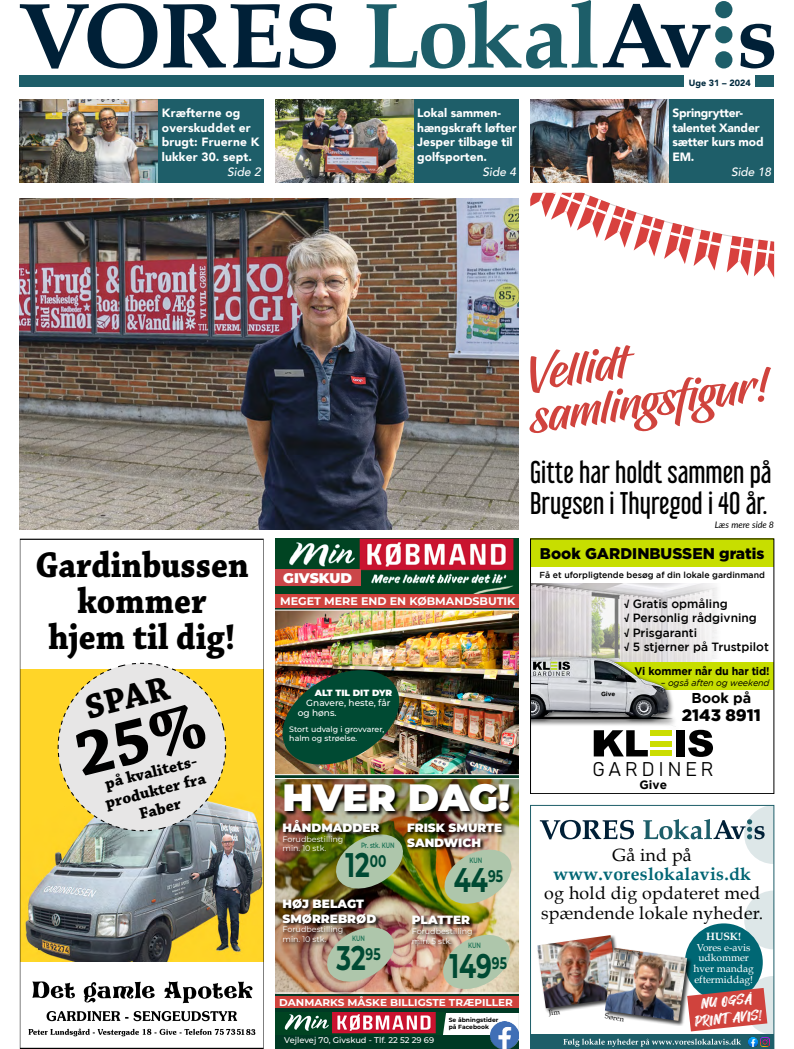
<style>
.page{position:relative;width:794px;height:1049px;background:#fff}
.page>*{position:absolute;margin:0;border:0;box-sizing:border-box;transform-origin:0 0}
.t1{font:48.1px/42.4px "Hughs";color:#d0433d}
.t2{font:900 38px "Montserrat";letter-spacing:-.01em;color:#fff}
.t3{font:700 37.8px/36px "Chaparral Pro";color:#000;text-align:center;scale:.9 1}
.t4{font:700 35.8px "Chaparral Pro";color:#000}
.t5{font:700 34.2px "Montserrat";color:#004a33;scale:.72 1}
.t6{font:28px/31px "Libel Suit Rg";color:#000}
.t7{font:19.6px "Bahnschrift";letter-spacing:.2em;color:#000}
.t8{font:17.7px/19.2px "Book Antiqua";letter-spacing:.015em;color:#000}
.t9{font:700 17.7px "Book Antiqua";letter-spacing:.015em;color:#006574}
.t10{font:900 16.6px "Gotham";color:#000}
.t11{font:700 16.5px/18.8px "Chaparral Pro";color:#000;text-align:center}
.t12{font:900 15.5px "Gotham";color:#000}
.t13{font:14.5px/17.4px "Hey August";color:#fff;text-align:center}
.t14{font:700 14.2px "Gotham";color:#000}
.t15{font:900 14px "Montserrat";color:#fff}
.t16{font:900 12px/14.4px "Avenir";color:#fff}
.t17{font:900 12px/14.4px "Montserrat";color:#fff}
.t18{font:italic 500 12px "Avenir";color:#fff}
.t19{font:700 12px "Gotham";color:#000}
.t20{font:500 11.9px/14.3px "Gotham";color:#000}
.t21{font:700 11px "Montserrat";color:#fff}
.t22{font:700 11px "Gotham";letter-spacing:-.015em;color:#000}
.t23{font:700 10.6px "Book Antiqua";color:#fff}
.t24{font:10.2px/11px "Book Antiqua";color:#fff;text-align:center}
.t25{font:700 10px "Montserrat";color:#fff;scale:1.05 1}
.t26{font:500 9px/9.8px "Montserrat";color:#fff}
.t27{font:italic 9px "Gotham";letter-spacing:-.015em;color:#000}
.t28{font:900 9px "Montserrat";color:#fff}
.t29{font:italic 9px "Lato";color:#000}
.t30{font:900 9px "Avenir";color:#002a3e}
.t31{font:500 8.7px "Gotham";color:#000}
.t32{font:500 8.3px "Montserrat";color:#fff}
.t33{font:8px/9.6px "Montserrat";color:#fff}
.t34{font:500 7.9px/8.7px "Montserrat";color:#fff}
.t35{font:600 7.6px "Montserrat";color:#1e7456;scale:.72 1}
.t36{font:7.3px "Book Antiqua";color:#000}
.t37{font:700 6.1px "Gotham";color:#000}
.t38{font:700 6px/7.2px "Montserrat";color:#000}
.s1{font-family:"Haettenschweiler";font-weight:400}
</style>
<div class="page">
<div style="left:275px;top:592px;width:244px;height:457px;background:linear-gradient(to right,#003924,#003924)"></div>
<div style="left:275px;top:996px;width:244px;height:12px;background:#d0433d"></div>
<img style="left:430px;top:1012px;width:15px;height:23px">
<svg style="left:443px;top:1013px;width:76px;height:22px"></svg>
<img style="left:490px;top:1021px;width:28px;height:28px">
<img style="left:276px;top:539px;width:243px;height:69px">
<img style="left:275px;top:610px;width:244px;height:165px">
<div style="left:275px;top:594px;width:244px;height:13px;background:#d0433d"></div>
<div style="left:275px;top:569px;width:85px;height:17px;background:#cb4649"></div>
<img style="left:275px;top:664px;width:132px;height:106px">
<img style="left:275px;top:778px;width:244px;height:215px">
<img style="left:284px;top:783px;width:230px;height:34px">
<img style="left:407px;top:822px;width:100px;height:30px">
<img style="left:440px;top:846px;width:76px;height:61px">
<svg style="left:282px;top:819px;width:102px;height:12px"></svg>
<img style="left:275px;top:831px;width:155px;height:216px">
<svg style="left:412px;top:915px;width:65px;height:33px"></svg>
<img style="left:439px;top:931px;width:75px;height:61px">
<div style="left:20px;top:99px;width:244px;height:83px;background:#1e5e69"></div>
<img style="left:20px;top:99px;width:138px;height:83px">
<div style="left:275px;top:99px;width:244px;height:83px;background:#1e5e69"></div>
<img style="left:275px;top:99px;width:138px;height:83px">
<div style="left:530px;top:99px;width:244px;height:83px;background:#1e5e69"></div>
<img style="left:530px;top:99px;width:138px;height:83px">
<svg style="left:20px;top:539px;width:244px;height:510px"></svg>
<svg style="left:366px;top:0;width:231px;height:69px"></svg>
<svg style="left:20px;top:3px;width:316px;height:66px"></svg>
<svg style="left:715px;top:1px;width:17px;height:17px"></svg>
<svg style="left:603px;top:4px;width:171px;height:64px"></svg>
<div style="left:20px;top:76px;width:664px;height:11px;background:#1e5e69"></div>
<div style="left:755px;top:76px;width:19px;height:11px;background:#1e5e69"></div>
<img style="left:532px;top:584px;width:185px;height:78px">
<div style="left:530px;top:539px;width:244px;height:28px;background:#c7de00"></div>
<div style="left:601px;top:662px;width:173px;height:28px;background:#c7de00"></div>
<div style="left:676px;top:730px;width:9px;height:26px;background:#000"></div>
<svg style="left:688px;top:730px;width:25px;height:27px"></svg>
<svg style="left:594px;top:733px;width:54px;height:23px"></svg>
<div style="left:651px;top:730px;width:21px;height:6px;background:#cbdd00"></div>
<div style="left:651px;top:750px;width:21px;height:6px;background:#cbdd00"></div>
<div style="left:650px;top:741px;width:22px;height:6px;background:#cbdd00"></div>
<div style="left:530px;top:654px;width:151px;height:79px;background:#000;opacity:.75"></div>
<img style="left:532px;top:653px;width:144px;height:73px">
<div style="left:530px;top:539px;width:244px;height:255px;border:1px solid #000"></div>
<svg style="left:744px;top:890px;width:28px;height:59px"></svg>
<div style="left:685px;top:923px;width:78px;height:78px;background:#006774;border-radius:50%"></div>
<div style="left:530px;top:1035px;width:244px;height:14px;background:#1e5e69"></div>
<div style="left:536px;top:934px;width:88px;height:79px;background:#000;opacity:.75"></div>
<img style="left:537px;top:935px;width:82px;height:73px">
<div style="left:604px;top:946px;width:88px;height:80px;background:#000;opacity:.75"></div>
<img style="left:605px;top:948px;width:82px;height:28px">
<svg style="left:540px;top:820px;width:94px;height:19px"></svg>
<svg style="left:643px;top:805px;width:131px;height:59px"></svg>
<img style="left:20px;top:198px;width:499px;height:331px">
<svg style="left:530px;top:193px;width:244px;height:85px"></svg>
<svg style="left:38px;top:659px;width:196px;height:180px"></svg>
<img style="left:548px;top:976px;width:226px;height:71px">
<p class="t16" style="left:162px;top:106px;width:99px">Kræfterne og overskuddet er brugt: Fruerne K lukker 30. sept.</p>
<p class="t18" style="left:227px;top:165px;width:35px">Side 2</p>
<p class="t16" style="left:417px;top:106px;width:101px">Lokal sammen&shy;hængskraft løfter<br>Jesper tilbage til golfsporten.</p>
<p class="t18" style="left:482px;top:165px;width:35px">Side 4</p>
<p class="t30" style="left:689px;top:75px;width:63px">Uge 31 – 2024</p>
<p class="t16" style="left:672px;top:106px;width:93px">Springrytter&shy;talentet Xander sætter kurs mod<br>EM.</p>
<p class="t18" style="left:731px;top:165px;width:42px">Side 18</p>
<h3 class="t3" style="left:35px;top:549px;width:239px">Gardinbussen kommer hjem til dig!</h3>
<h3 class="t4" style="left:81px;top:687px;width:87px;rotate:-14deg">SPAR</h3>
<h3 class="t11" style="left:99px;top:776px;width:104px;rotate:-14deg">på kvalitets&shy;produkter fra<br>Faber</h3>
<p class="t15" style="left:283px;top:567px;width:70px">GIVSKUD</p>
<p class="t21" style="left:280px;top:593px;width:237px">MEGET MERE END EN KØBMANDSBUTIK</p>
<p class="t28" style="left:315px;top:685px;width:79px">ALT TIL DIT DYR</p>
<p class="t26" style="left:298px;top:698px;width:94px;text-indent:9px">Gnavere, heste, får og høns.</p>
<p class="t34" style="left:289px;top:724px;width:96px">Stort udvalg i grovvarer, halm og strøelse.</p>
<h2 class="t2" style="left:282px;top:769px;width:229px">HVER DAG!</h2>
<p class="t17" style="left:407px;top:820px;width:97px">FRISK SMURTE<br>SANDWICH</p>
<p class="t35" style="left:469px;top:855px;width:19px">KUN</p>
<h3 class="t5" style="left:454px;top:855px;width:70px">44<sup>95</sup></h3>
<p class="t17" style="left:282px;top:820px;width:98px">HÅNDMADDER</p>
<p class="t33" style="left:282px;top:834px;width:62px">Forudbestilling min. 10 stk.</p>
<p class="t35" style="left:361px;top:839px;width:48px">Pr. stk. KUN</p>
<h3 class="t5" style="left:345px;top:840px;width:58px">12<sup>00</sup></h3>
<p class="t17" style="left:282px;top:896px;width:95px">HØJ BELAGT<br>SMØRREBRØD</p>
<p class="t33" style="left:282px;top:924px;width:62px">Forudbestilling min. 10 stk.</p>
<p class="t35" style="left:352px;top:932px;width:19px">KUN</p>
<h3 class="t5" style="left:336px;top:933px;width:63px">32<sup>95</sup></h3>
<p class="t17" style="left:412px;top:912px;width:60px">PLATTER</p>
<p class="t33" style="left:412px;top:926px;width:62px">Forudbestilling min. 5 stk.</p>
<p class="t35" style="left:468px;top:940px;width:19px">KUN</p>
<h3 class="t5" style="left:449px;top:941px;width:81px">149<sup>95</sup></h3>
<p class="t25" style="left:279px;top:995px;width:224px">DANMARKS MÅSKE BILLIGSTE TRÆPILLER</p>
<p class="t32" style="left:284px;top:1034px;width:151px">Vejlevej 70, Givskud - Tlf. 22 52 29 69</p>
<p class="t38" style="left:449px;top:1015px;width:51px">Se åbningstider på Facebook</p>
<h1 class="t1" style="left:521px;top:355px;width:240px;rotate:-8deg">Vellidt samlingsfigur!</h1>
<h3 class="t6" style="left:530px;top:453px;width:243px">Gitte har holdt sammen på<br>Brugsen i Thyregod i 40 år.</h3>
<p class="t29" style="left:715px;top:518px;width:61px">Læs mere side 8</p>
<p class="t12" style="left:540px;top:545px;width:226px">Book GARDINBUSSEN gratis</p>
<p class="t31" style="left:539px;top:570px;width:227px">Få et uforpligtende besøg af din lokale gardinmand</p>
<p class="t37" style="left:601px;top:690px;width:16px;rotate:2deg">Give</p>
<p class="t20" style="left:624px;top:596px;width:146px"><span class="s1">√</span> Gratis opmåling<br><span class="s1">√</span> Personlig rådgivning<br><span class="s1">√</span> Prisgaranti<br><span class="s1">√</span> 5 stjerner på Trustpilot</p>
<p class="t14" style="left:691px;top:690px;width:61px">Book på</p>
<h3 class="t10" style="left:682px;top:705px;width:81px">2143 8911</h3>
<p class="t22" style="left:634px;top:664px;width:137px">Vi kommer når du har tid!</p>
<p class="t27" style="left:661px;top:677px;width:110px">– også aften og weekend</p>
<h3 class="t7" style="left:592px;top:757px;width:123px">GARDINER</h3>
<p class="t19" style="left:639px;top:778px;width:29px">Give</p>
<h3 class="t8" style="left:612px;top:845px;width:81px">Gå ind på</h3>
<h3 class="t9" style="left:553px;top:864px;width:199px">www.voreslokalavis.dk</h3>
<h3 class="t8" style="left:541px;top:884px;width:223px">og hold dig opdateret med spændende lokale nyheder.</h3>
<p class="t36" style="left:606px;top:1011px;width:20px;rotate:8deg">Søren</p>
<p class="t23" style="left:706px;top:930px;width:36px">HUSK!</p>
<p class="t24" style="left:693px;top:941px;width:62px">Vores e-avis udkommer hver mandag eftermiddag!</p>
<p class="t13" style="left:692px;top:996px;width:68px;rotate:-6deg">NU OGSÅ<br>PRINT AVIS!</p>
</div>
